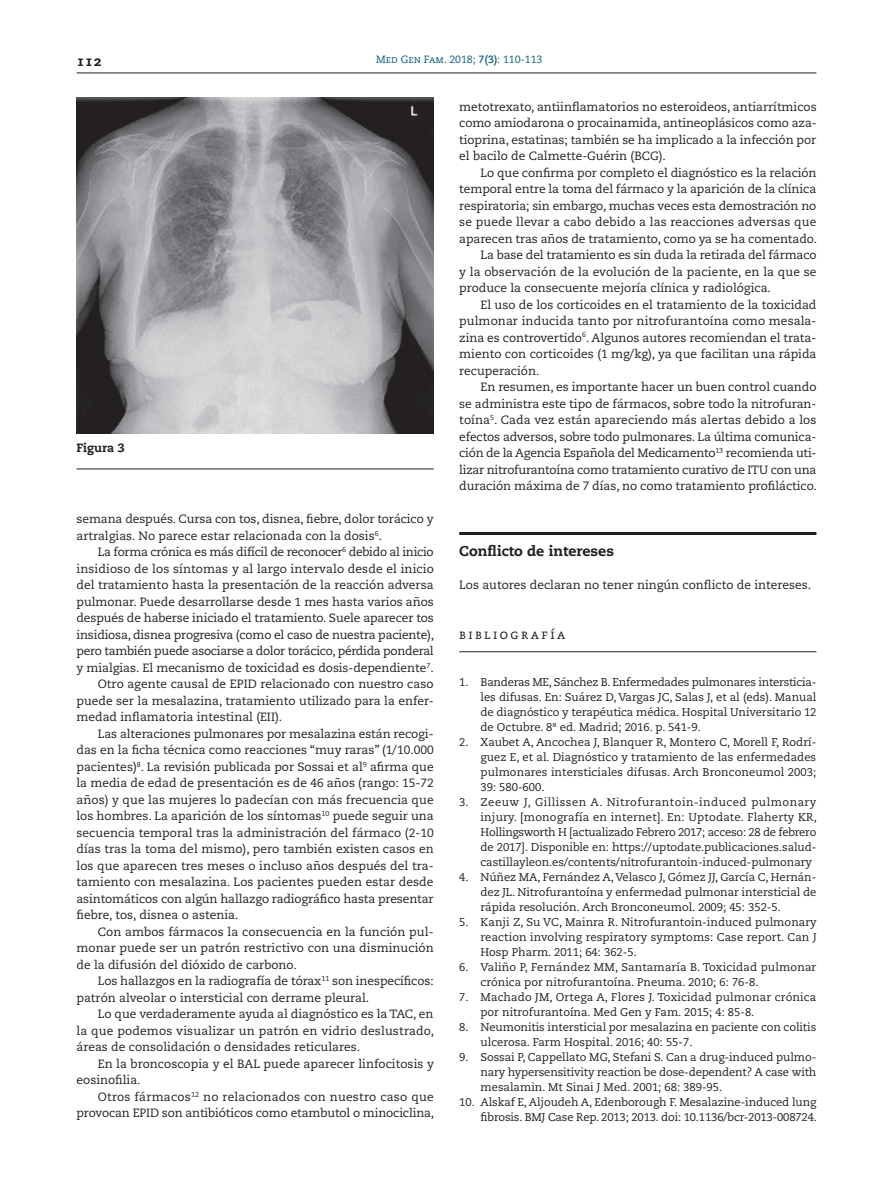
<style>
.page{position:relative;width:893px;height:1191px;background:#fff}
.page>*{position:absolute;margin:0;border:0;box-sizing:border-box;transform-origin:0 0}
.t1{font:800 14.25px "Caecilia";color:#231f20}
.t2{font:14.25px "Caecilia Heavy SC";color:#231f20}
.t3{font:13.5px "Caecilia Roman SC";letter-spacing:.18em;color:#231f20}
.t4{font:12px/16.5px "Caecilia";color:#231f20}
.t5{font:12px "Caecilia";letter-spacing:-.025em;color:#231f20}
.t6{font:12px "Caecilia";letter-spacing:-.02em;color:#231f20}
.t7{font:12px "Caecilia";letter-spacing:.02em;color:#231f20}
.t8{font:800 12px "Caecilia";color:#231f20}
.t9{font:11.25px/15px "Caecilia";color:#231f20;text-align:justify}
.t10{font:10.5px "Caecilia";color:#0c5d79}
.s1{font-family:"Caecilia Roman SC"}
.s2{font-weight:700}
</style>
<div class="page">
<hr style="left:77px;top:73px;width:739px;height:1px;background:#231f20">
<hr style="left:459px;top:532px;width:357px;height:3px;background:#231f20">
<hr style="left:459px;top:651px;width:357px;height:1px;background:#231f20">
<hr style="left:77px;top:469px;width:357px;height:1px;background:#231f20">
<img style="left:77px;top:98px;width:357px;height:336px">
<p class="t2" style="left:77px;top:52px;width:27px">112</p>
<p class="t10" style="left:376px;top:53px;width:168px"><span class="s1">Med Gen Fam.</span> 2018; <span class="s2">7(3)</span>: 110-113</p>
<p class="t8" style="left:77px;top:440px;width:50px">Figura 3</p>
<p class="t4" style="left:77px;top:511px;width:358px">semana después. Cursa con tos, disnea, fiebre, dolor torácico y artralgias. No parece estar relacionada con la dosis<sup>6</sup>.</p>
<p class="t5" style="left:98px;top:545px;width:337px">La forma crónica es más difícil de reconocer<sup>6</sup> debido al inicio</p>
<p class="t4" style="left:77px;top:560px;width:359px">insidioso de los síntomas y al largo intervalo desde el inicio</p>
<p class="t4" style="left:77px;top:577px;width:359px">del tratamiento hasta la presentación de la reacción adversa</p>
<p class="t4" style="left:77px;top:593px;width:359px">pulmonar. Puede desarrollarse desde 1 mes hasta varios años</p>
<p class="t4" style="left:77px;top:610px;width:359px">después de haberse iniciado el tratamiento. Suele aparecer tos</p>
<p class="t4" style="left:77px;top:626px;width:359px">insidiosa, disnea progresiva (como el caso de nuestra paciente),</p>
<p class="t5" style="left:77px;top:644px;width:359px">pero también puede asociarse a dolor torácico, pérdida ponderal</p>
<p class="t4" style="left:77px;top:659px;width:359px">y mialgias. El mecanismo de toxicidad es dosis-dependiente<sup>7</sup>.</p>
<p class="t4" style="left:98px;top:676px;width:337px">Otro agente causal de EPID relacionado con nuestro caso</p>
<p class="t4" style="left:77px;top:692px;width:359px">puede ser la mesalazina, tratamiento utilizado para la enfer-</p>
<p class="t4" style="left:77px;top:709px;width:207px">medad inflamatoria intestinal (EII).</p>
<p class="t4" style="left:98px;top:725px;width:337px">Las alteraciones pulmonares por mesalazina están recogi-</p>
<p class="t4" style="left:77px;top:742px;width:359px">das en la ficha técnica como reacciones “muy raras” (1/10.000</p>
<p class="t4" style="left:77px;top:758px;width:359px">pacientes)<sup>8</sup>. La revisión publicada por Sossai et al<sup>9</sup> afirma que</p>
<p class="t4" style="left:77px;top:775px;width:359px">la media de edad de presentación es de 46 años (rango: 15-72</p>
<p class="t4" style="left:77px;top:791px;width:359px">años) y que las mujeres lo padecían con más frecuencia que</p>
<p class="t4" style="left:77px;top:808px;width:359px">los hombres. La aparición de los síntomas<sup>10</sup> puede seguir una</p>
<p class="t4" style="left:77px;top:824px;width:359px">secuencia temporal tras la administración del fármaco (2-10</p>
<p class="t4" style="left:77px;top:841px;width:359px">días tras la toma del mismo), pero también existen casos en</p>
<p class="t4" style="left:77px;top:857px;width:359px">los que aparecen tres meses o incluso años después del tra-</p>
<p class="t4" style="left:77px;top:874px;width:358px">tamiento con mesalazina. Los pacientes pueden estar desde</p>
<p class="t4" style="left:77px;top:890px;width:359px">asintomáticos con algún hallazgo radiográfico hasta presentar</p>
<p class="t4" style="left:77px;top:907px;width:163px">fiebre, tos, disnea o astenia.</p>
<p class="t4" style="left:98px;top:923px;width:337px">Con ambos fármacos la consecuencia en la función pul-</p>
<p class="t4" style="left:77px;top:940px;width:359px">monar puede ser un patrón restrictivo con una disminución</p>
<p class="t4" style="left:77px;top:956px;width:222px">de la difusión del dióxido de carbono.</p>
<p class="t4" style="left:98px;top:973px;width:337px">Los hallazgos en la radiografía de tórax<sup>11</sup> son inespecíficos:</p>
<p class="t4" style="left:77px;top:989px;width:294px">patrón alveolar o intersticial con derrame pleural.</p>
<p class="t4" style="left:98px;top:1006px;width:337px">Lo que verdaderamente ayuda al diagnóstico es la TAC, en</p>
<p class="t4" style="left:77px;top:1022px;width:359px">la que podemos visualizar un patrón en vidrio deslustrado,</p>
<p class="t4" style="left:77px;top:1039px;width:285px">áreas de consolidación o densidades reticulares.</p>
<p class="t4" style="left:98px;top:1055px;width:338px">En la broncoscopia y el BAL puede aparecer linfocitosis y</p>
<p class="t4" style="left:77px;top:1072px;width:66px">eosinofilia.</p>
<p class="t7" style="left:98px;top:1089px;width:337px">Otros fármacos<sup>12</sup> no relacionados con nuestro caso que</p>
<p class="t4" style="left:77px;top:1105px;width:359px">provocan EPID son antibióticos como etambutol o minociclina,</p>
<p class="t4" style="left:459px;top:98px;width:359px;text-align:justify">metotrexato, antiinflamatorios no esteroideos, antiarrítmicos como amiodarona o procainamida, antineoplásicos como aza&shy;tioprina, estatinas; también se ha implicado a la infección por el bacilo de Calmette-Guérin (BCG).</p>
<p class="t4" style="left:480px;top:164px;width:338px">Lo que confirma por completo el diagnóstico es la relación</p>
<p class="t4" style="left:459px;top:181px;width:358px">temporal entre la toma del fármaco y la aparición de la clínica</p>
<p class="t4" style="left:459px;top:197px;width:359px">respiratoria; sin embargo, muchas veces esta demostración no</p>
<p class="t4" style="left:459px;top:214px;width:359px">se puede llevar a cabo debido a las reacciones adversas que</p>
<p class="t4" style="left:459px;top:230px;width:359px">aparecen tras años de tratamiento, como ya se ha comentado.</p>
<p class="t4" style="left:480px;top:247px;width:338px">La base del tratamiento es sin duda la retirada del fármaco</p>
<p class="t4" style="left:459px;top:263px;width:359px">y la observación de la evolución de la paciente, en la que se</p>
<p class="t4" style="left:459px;top:280px;width:313px">produce la consecuente mejoría clínica y radiológica.</p>
<p class="t4" style="left:480px;top:296px;width:337px">El uso de los corticoides en el tratamiento de la toxicidad</p>
<p class="t4" style="left:459px;top:313px;width:359px">pulmonar inducida tanto por nitrofurantoína como mesala-</p>
<p class="t4" style="left:459px;top:329px;width:359px">zina es controvertido<sup>6</sup>. Algunos autores recomiendan el trata-</p>
<p class="t4" style="left:459px;top:346px;width:359px">miento con corticoides (1 mg/kg), ya que facilitan una rápida</p>
<p class="t4" style="left:459px;top:362px;width:82px">recuperación.</p>
<p class="t4" style="left:480px;top:379px;width:338px">En resumen, es importante hacer un buen control cuando</p>
<p class="t4" style="left:459px;top:395px;width:359px">se administra este tipo de fármacos, sobre todo la nitrofuran-</p>
<p class="t4" style="left:459px;top:412px;width:359px">toína<sup>5</sup>. Cada vez están apareciendo más alertas debido a los</p>
<p class="t4" style="left:459px;top:428px;width:359px">efectos adversos, sobre todo pulmonares. La última comunica-</p>
<p class="t6" style="left:459px;top:446px;width:359px">ción de la Agencia Española del Medicamento<sup>13</sup> recomienda uti-</p>
<p class="t6" style="left:459px;top:462px;width:359px">lizar nitrofurantoína como tratamiento curativo de ITU con una</p>
<p class="t4" style="left:459px;top:478px;width:359px">duración máxima de 7 días, no como tratamiento profiláctico.</p>
<p class="t1" style="left:459px;top:542px;width:156px">Conflicto de intereses</p>
<p class="t4" style="left:459px;top:577px;width:353px">Los autores declaran no tener ningún conflicto de intereses.</p>
<p class="t3" style="left:459px;top:626px;width:108px">bibliografía</p>
<p class="t9" style="left:480px;top:674px;width:338px;text-indent:-21px">1. Banderas ME, Sánchez B. Enfermedades pulmonares intersticia&shy;les difusas. En: Suárez D, Vargas JC, Salas J, et al (eds). Manual de diagnóstico y terapéutica médica. Hospital Universitario 12 de Octubre. 8ª ed. Madrid; 2016. p. 541-9.</p>
<p class="t9" style="left:480px;top:734px;width:337px;text-indent:-21px">2. Xaubet A, Ancochea J, Blanquer R, Montero C, Morell F, Rodrí&shy;guez E, et al. Diagnóstico y tratamiento de las enfermedades pulmonares intersticiales difusas. Arch Bronconeumol 2003; 39: 580-600.</p>
<p class="t9" style="left:480px;top:794px;width:338px;text-indent:-21px">3. Zeeuw J, Gillissen A. Nitrofurantoin-induced pulmonary injury. [monografía en internet]. En: Uptodate. Flaherty KR, Hollingsworth H [actualizado Febrero 2017; acceso: 28 de febrero de 2017]. Disponible en: https://uptodate.publicaciones.salud&shy;castillayleon.es/contents/nitrofurantoin-induced-pulmonary</p>
<p class="t9" style="left:480px;top:869px;width:337px;text-indent:-21px">4. Núñez MA, Fernández A, Velasco J, Gómez JJ, García C, Hernán&shy;dez JL. Nitrofurantoína y enfermedad pulmonar intersticial de rápida resolución. Arch Bronconeumol. 2009; 45: 352-5.</p>
<p class="t9" style="left:480px;top:914px;width:338px;text-indent:-21px">5. Kanji Z, Su VC, Mainra R. Nitrofurantoin-induced pulmonary reaction involving respiratory symptoms: Case report. Can J Hosp Pharm. 2011; 64: 362-5.</p>
<p class="t9" style="left:480px;top:959px;width:337px;text-indent:-21px">6. Valiño P, Fernández MM, Santamaría B. Toxicidad pulmonar crónica por nitrofurantoína. Pneuma. 2010; 6: 76-8.</p>
<p class="t9" style="left:480px;top:989px;width:337px;text-indent:-21px">7. Machado JM, Ortega A, Flores J. Toxicidad pulmonar crónica por nitrofurantoína. Med Gen y Fam. 2015; 4: 85-8.</p>
<p class="t9" style="left:480px;top:1019px;width:337px;text-indent:-21px">8. Neumonitis intersticial por mesalazina en paciente con colitis ulcerosa. Farm Hospital. 2016; 40: 55-7.</p>
<p class="t9" style="left:480px;top:1049px;width:337px;text-indent:-21px">9. Sossai P, Cappellato MG, Stefani S. Can a drug-induced pulmo&shy;nary hypersensitivity reaction be dose-dependent? A case with mesalamin. Mt Sinai J Med. 2001; 68: 389-95.</p>
<p class="t9" style="left:459px;top:1094px;width:359px;text-align:right">10. Alskaf E, Aljoudeh A, Edenborough F. Mesalazine-induced lung fibrosis. BMJ Case Rep. 2013; 2013. doi: 10.1136/bcr-2013-008724.</p>
</div>
